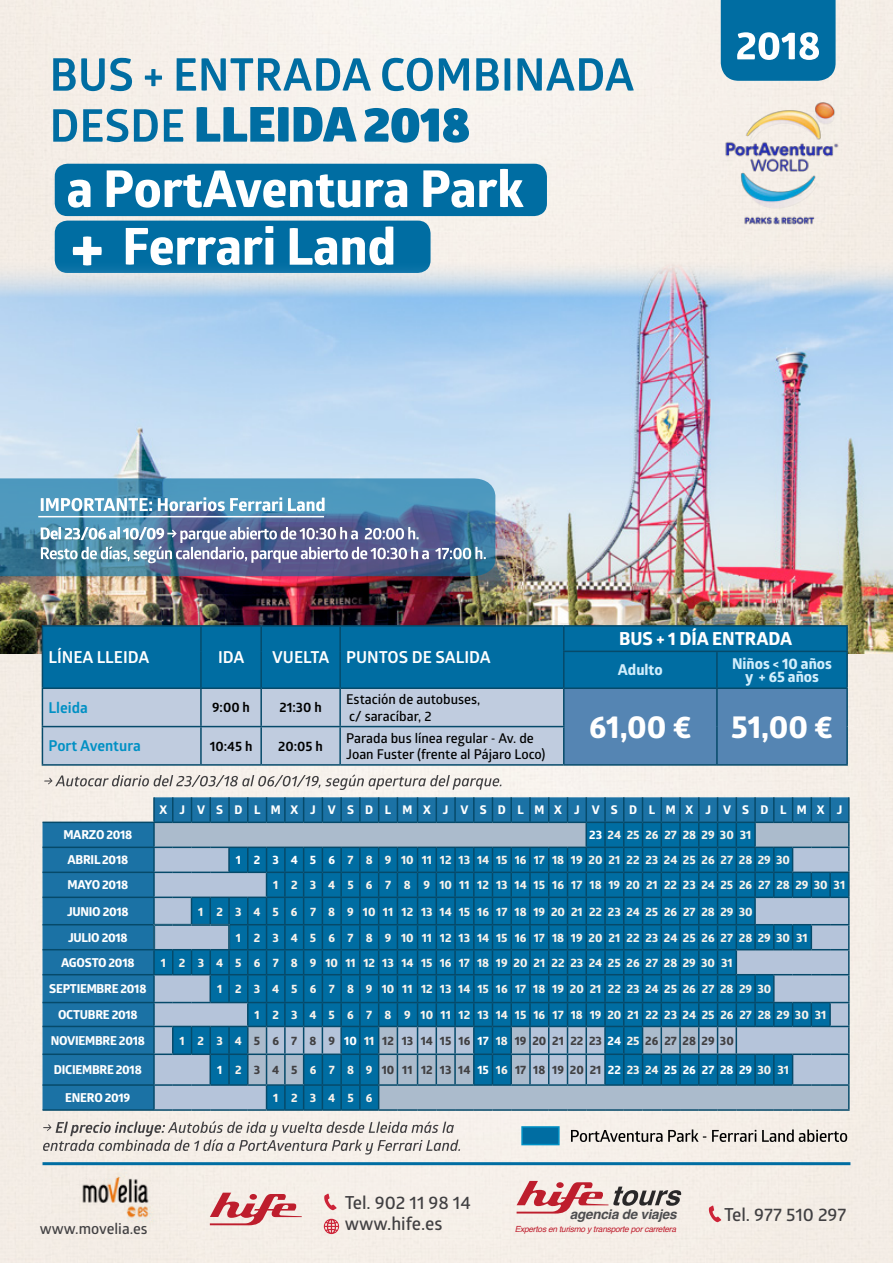
<style>
.page{position:relative;width:893px;height:1263px;background:#f5efe8}
.page>*{position:absolute;margin:0;border:0;box-sizing:border-box;transform-origin:0 0}
.t1{font:700 31.5px "Globerx";color:#fff}
.t2{font:600 18px "Glober";color:#414042}
.t3{font:700 18px "Globerx";color:#fff}
.t4{font:700 16.5px "Glober";color:#fff}
.t5{font:700 15px/13.5px "Globerx";color:#d1eefc;text-align:center}
.t6{font:700 15px "Glober";color:#0090c4}
.t7{font:600 15px "Glober";color:#414042}
.t8{font:600 13.5px/16.2px "Glober";color:#000}
.t9{font:700 13.5px "Glober";color:#000}
.t10{font:italic 700 13.5px "Helvetica";letter-spacing:-.02em;color:#4d4d4f}
.t11{font:700 12.3px "Globerx";letter-spacing:-.02em;color:#fff}
.t12{font:700 12px "Globerx";color:#f8f2eb}
.t13{font:700 12px "Globerx";color:#414042}
.t14{font:700 12px "Globerx";letter-spacing:.94em;color:#fff}
.t15{font:italic 8.4px "Helvetica";letter-spacing:-.03em;color:#bf1d2d}
.s1{color:#fff}
.s2{color:#f8f2eb}
</style>
<div class="page">
<svg style="left:43px;top:797px;width:807px;height:314px;background:#3882aa"></svg>
<div style="left:55px;top:164px;width:492px;height:52px;background:#006da2;border-radius:13px"></div>
<div style="left:55px;top:221px;width:376px;height:52px;background:#006da2;border-radius:13px"></div>
<img style="left:0;top:259px;width:893px;height:395px">
<svg style="left:0;top:478px;width:495px;height:98px;background:#4b82a9"></svg>
<img style="left:73px;top:1160px;width:85px;height:70px">
<svg style="left:709px;top:1205px;width:12px;height:17px"></svg>
<svg style="left:324px;top:1194px;width:13px;height:16px"></svg>
<svg style="left:210px;top:1193px;width:92px;height:32px;background:#df9e9f"></svg>
<svg style="left:517px;top:1181px;width:164px;height:32px;background:#d3acab"></svg>
<svg style="left:324px;top:1219px;width:15px;height:15px"></svg>
<svg style="left:53px;top:107px;width:416px;height:36px;background:#75abc4"></svg>
<svg style="left:53px;top:58px;width:581px;height:33px;background:#91bacd"></svg>
<svg style="left:721px;top:0;width:115px;height:81px;background:#2582af"></svg>
<div style="left:43px;top:627px;width:803px;height:60px;background:#006da2"></div>
<svg style="left:43px;top:689px;width:803px;height:75px;background:#98b2ce"></svg>
<hr style="left:42px;top:625px;width:159px;height:2px;background:#064a6a">
<svg style="left:42px;top:627px;width:1px;height:24px"></svg>
<hr style="left:201px;top:625px;width:60px;height:2px;background:#064a6a">
<hr style="left:200px;top:627px;width:2px;height:24px;background:#064a6a">
<hr style="left:261px;top:625px;width:79px;height:2px;background:#064a6a">
<hr style="left:260px;top:627px;width:2px;height:24px;background:#064a6a">
<hr style="left:340px;top:625px;width:224px;height:2px;background:#064a6a">
<hr style="left:339px;top:627px;width:2px;height:24px;background:#064a6a">
<hr style="left:564px;top:625px;width:153px;height:2px;background:#064a6a">
<svg style="left:563px;top:627px;width:1px;height:24px"></svg>
<hr style="left:717px;top:625px;width:131px;height:2px;background:#064a6a">
<hr style="left:846px;top:627px;width:2px;height:24px;background:#064a6a">
<hr style="left:42px;top:651px;width:1px;height:36px;background:#064a6a">
<hr style="left:200px;top:651px;width:2px;height:36px;background:#064a6a">
<hr style="left:260px;top:651px;width:2px;height:36px;background:#064a6a">
<hr style="left:339px;top:651px;width:2px;height:36px;background:#064a6a">
<hr style="left:563px;top:651px;width:154px;height:1px;background:#064a6a">
<hr style="left:563px;top:652px;width:1px;height:35px;background:#064a6a">
<hr style="left:717px;top:651px;width:131px;height:1px;background:#064a6a">
<hr style="left:716px;top:652px;width:2px;height:35px;background:#064a6a">
<hr style="left:846px;top:652px;width:2px;height:35px;background:#064a6a">
<hr style="left:42px;top:687px;width:159px;height:2px;background:#064a6a">
<hr style="left:42px;top:689px;width:1px;height:37px;background:#064a6a">
<hr style="left:201px;top:687px;width:60px;height:2px;background:#064a6a">
<hr style="left:200px;top:689px;width:2px;height:37px;background:#064a6a">
<hr style="left:261px;top:687px;width:79px;height:2px;background:#064a6a">
<hr style="left:260px;top:689px;width:2px;height:37px;background:#064a6a">
<hr style="left:340px;top:687px;width:224px;height:2px;background:#064a6a">
<hr style="left:339px;top:689px;width:2px;height:37px;background:#064a6a">
<hr style="left:564px;top:687px;width:153px;height:2px;background:#064a6a">
<hr style="left:563px;top:689px;width:1px;height:37px;background:#064a6a">
<hr style="left:717px;top:687px;width:131px;height:2px;background:#064a6a">
<hr style="left:716px;top:689px;width:2px;height:37px;background:#064a6a">
<hr style="left:846px;top:689px;width:2px;height:37px;background:#064a6a">
<hr style="left:42px;top:726px;width:159px;height:1px;background:#064a6a">
<hr style="left:42px;top:727px;width:1px;height:37px;background:#064a6a">
<hr style="left:201px;top:726px;width:60px;height:1px;background:#064a6a">
<hr style="left:200px;top:727px;width:2px;height:37px;background:#064a6a">
<hr style="left:261px;top:726px;width:79px;height:1px;background:#064a6a">
<hr style="left:260px;top:727px;width:2px;height:37px;background:#064a6a">
<hr style="left:340px;top:726px;width:224px;height:1px;background:#064a6a">
<hr style="left:339px;top:727px;width:2px;height:37px;background:#064a6a">
<hr style="left:563px;top:727px;width:1px;height:37px;background:#064a6a">
<hr style="left:716px;top:726px;width:2px;height:38px;background:#064a6a">
<hr style="left:846px;top:726px;width:2px;height:38px;background:#064a6a">
<hr style="left:42px;top:764px;width:159px;height:2px;background:#064a6a">
<hr style="left:201px;top:764px;width:60px;height:2px;background:#064a6a">
<hr style="left:261px;top:764px;width:79px;height:2px;background:#064a6a">
<hr style="left:340px;top:764px;width:224px;height:2px;background:#064a6a">
<hr style="left:564px;top:764px;width:153px;height:2px;background:#064a6a">
<hr style="left:717px;top:764px;width:131px;height:2px;background:#064a6a">
<svg style="left:44px;top:774px;width:457px;height:16px;background:#d1ccc8"></svg>
<svg style="left:41px;top:527px;width:445px;height:36px;background:#798cad"></svg>
<svg style="left:41px;top:497px;width:284px;height:14px"></svg>
<svg style="left:68px;top:169px;width:456px;height:39px"></svg>
<svg style="left:126px;top:226px;width:267px;height:39px"></svg>
<svg style="left:73px;top:236px;width:29px;height:29px"></svg>
<svg style="left:43px;top:1121px;width:417px;height:33px;background:#d1ccc7"></svg>
<div style="left:521px;top:1126px;width:39px;height:19px;background:#006da2;border:2px solid #0090c4"></div>
<svg style="left:571px;top:1129px;width:276px;height:13px;background:#afaaa6"></svg>
<hr style="left:43px;top:1162px;width:807px;height:3px;background:#006da2">
<hr style="left:38px;top:516px;width:286px;height:1px;background:#fff">
<img style="left:720px;top:101px;width:122px;height:126px">
<h3 class="t4" style="left:48px;top:646px;width:103px">LÍNEA LLEIDA</h3>
<h3 class="t4" style="left:218px;top:646px;width:28px">IDA</h3>
<h3 class="t4" style="left:272px;top:646px;width:220px">VUELTA PUNTOS DE SALIDA</h3>
<p class="t6" style="left:48px;top:697px;width:41px">Lleida</p>
<p class="t9" style="left:212px;top:698px;width:39px">9:00 h</p>
<p class="t9" style="left:280px;top:698px;width:44px">21:30 h</p>
<p class="t8" style="left:346px;top:691px;width:136px">Estación de autobuses, c/ saracíbar, 2</p>
<p class="t6" style="left:48px;top:735px;width:94px">Port Aventura</p>
<p class="t9" style="left:210px;top:736px;width:44px">10:45 h</p>
<p class="t9" style="left:278px;top:736px;width:46px">20:05 h</p>
<p class="t8" style="left:346px;top:729px;width:201px">Parada bus línea regular - Av. de<br>Joan Fuster (frente al Pájaro Loco)</p>
<h2 class="t3" style="left:619px;top:626px;width:175px">BUS + 1 DÍA ENTRADA</h2>
<p class="t5" style="left:618px;top:663px;width:46px">Adulto</p>
<p class="t5" style="left:732px;top:656px;width:101px">Niños &lt; 10 años y + 65 años</p>
<h1 class="t1" style="left:589px;top:704px;width:104px">61,00 €</h1>
<h1 class="t1" style="left:731px;top:704px;width:103px">51,00 €</h1>
<p class="t14" style="left:160px;top:801px;width:684px">XJVSDLMXJVSDLMXJVSDLMXJVSDLMXJVSDLMXJ</p>
<p class="t11" style="left:63px;top:826px;width:71px">MARZO 2018</p>
<p class="t12" style="left:589px;top:826px;width:164px"><span class="s1">23</span> 24 25 26 27 28 29 30 31</p>
<p class="t11" style="left:68px;top:851px;width:62px">ABRIL 2018</p>
<p class="t12" style="left:236px;top:851px;width:556px"><span class="s1">1 2 3 4 5 6</span> 7 8 9 10 11 12 131415 16 17 18192021222324252627282930</p>
<p class="t11" style="left:68px;top:876px;width:62px">MAYO 2018</p>
<p class="t12" style="left:273px;top:876px;width:574px">1 2 3 4 5 6 7 8 9 10 11 12 131415 16 17 1819202122232425262728293031</p>
<p class="t11" style="left:67px;top:902px;width:63px">JUNIO 2018</p>
<p class="t12" style="left:198px;top:902px;width:556px">1 2 3 4 5 6 7 8 9 10 11 12 131415 16 17 18192021222324252627282930</p>
<p class="t11" style="left:68px;top:928px;width:61px">JULIO 2018</p>
<p class="t12" style="left:236px;top:929px;width:573px">1 2 3 4 5 6 7 8 9 10 11 12 131415 16 17 1819202122232425262728293031</p>
<p class="t11" style="left:61px;top:953px;width:75px">AGOSTO 2018</p>
<p class="t12" style="left:161px;top:954px;width:573px">1 2 3 4 5 6 7 8 9 10 11 12 13 14 15 16 17 1819202122232425262728293031</p>
<p class="t11" style="left:49px;top:980px;width:99px">SEPTIEMBRE 2018</p>
<p class="t12" style="left:217px;top:980px;width:556px">1 2 3 4 5 6 7 8 9 10 11 12 131415 16 17 18192021222324252627282930</p>
<p class="t11" style="left:58px;top:1006px;width:81px">OCTUBRE 2018</p>
<p class="t12" style="left:255px;top:1006px;width:573px">1 2 3 4 5 6 7 8 9 10 11 12 131415 16 17 1819202122232425262728293031</p>
<p class="t11" style="left:51px;top:1032px;width:96px">NOVIEMBRE 2018</p>
<p class="t13" style="left:180px;top:1032px;width:556px"><span class="s2">1 2 3 4</span> 5 6 7 8 9 <span class="s1">10</span> <span class="s2">11</span> 12 13 1415 16 <span class="s1">17</span> <span class="s2">18</span>1920212223<span class="s1">24</span><span class="s2">25</span>2627282930</p>
<p class="t11" style="left:54px;top:1061px;width:89px">DICIEMBRE 2018</p>
<p class="t13" style="left:217px;top:1061px;width:573px"><span class="s1">1</span> <span class="s2">2</span> 3 4 5 <span class="s2">6 7 8 9</span> 10 11 12 1314<span class="s1">15</span> <span class="s2">16</span> 17 18192021<span class="s1">22</span><span class="s2">2324</span><span class="s1">2526272829</span><span class="s2">3031</span></p>
<p class="t11" style="left:65px;top:1089px;width:67px">ENERO 2019</p>
<p class="t12" style="left:273px;top:1089px;width:101px">123456</p>
<h2 class="t2" style="left:345px;top:1190px;width:128px">Tel. 902 11 98 14</h2>
<p class="t10" style="left:570px;top:1203px;width:108px">agencia de viajes</p>
<p class="t7" style="left:40px;top:1218px;width:109px">www.movelia.es</p>
<h2 class="t2" style="left:345px;top:1211px;width:99px">www.hife.es</h2>
<p class="t15" style="left:515px;top:1222px;width:163px">Expertos en turismo y transporte por carretera</p>
<h2 class="t2" style="left:724px;top:1202px;width:124px">Tel. 977 510 297</h2>
</div>
